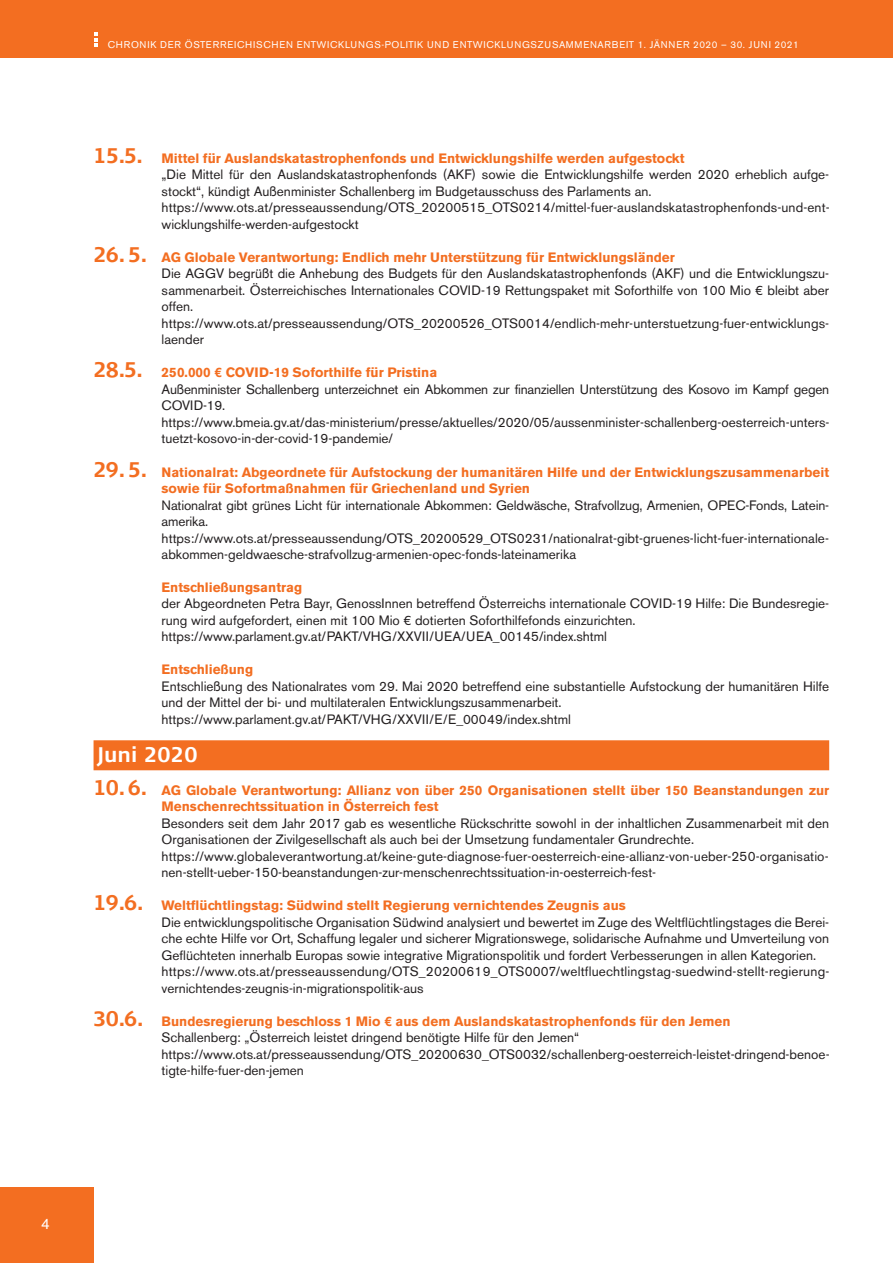
<style>
.page{position:relative;width:893px;height:1263px;background:#fff}
.page>*{position:absolute;margin:0;border:0;box-sizing:border-box;transform-origin:0 0}
.t1{font:700 21px "Signa Column";color:#fff}
.t2{font:15px "Akzidenz Grotesk BE";color:#fff}
.t3{font:13.5px/16.5px "Akzidenz Grotesk BE";color:#231f20}
.t4{font:700 13.5px/16.5px "Akzidenz Grotesk BE";color:#f36e21}
.t5{font:9.75px "Akzidenz Grotesk BE";letter-spacing:.07em;color:#fff}
.s1{font-family:"Signa Column";font-weight:700;font-size:21px;color:#f36e21}
.s2{font-weight:700;color:#f36e21}
.s3{font-family:"Signa Column";font-size:21px}
</style>
<div class="page">
<div style="left:0;top:0;width:893px;height:58px;background:#f36e21"></div>
<div style="left:0;top:1188px;width:94px;height:75px;background:#f36e21"></div>
<svg style="left:94px;top:32px;width:3px;height:15px"></svg>
<div style="left:94px;top:740px;width:735px;height:30px;background:#f36e21"></div>
<p class="t5" style="left:108px;top:38px;width:692px">CHRONIK DER ÖSTERREICHISCHEN ENTWICKLUNGS-POLITIK UND ENTWICKLUNGSZUSAMMENARBEIT 1. JÄNNER 2020 – 30. JUNI 2021</p>
<p class="t3" style="left:162px;top:150px;width:670px;text-indent:-68px"><span class="s1">15.5.</span> <span class="s2">Mittel für Auslandskatastrophenfonds und Entwicklungshilfe werden aufgestockt<br></span>„Die Mittel für den Auslandskatastrophenfonds (AKF) sowie die Entwicklungshilfe werden 2020 erheblich aufge&shy;stockt“, kündigt Außenminister Schallenberg im Budgetausschuss des Parlaments an. https://www.ots.at/presseaussendung/OTS_20200515_OTS0214/mittel-fuer-auslandskatastrophenfonds-und-ent&shy;wicklungshilfe-werden-aufgestockt</p>
<p class="t3" style="left:162px;top:249px;width:669px;text-indent:-68px"><span class="s1">26.5.</span> <span class="s2">AG Globale Verantwortung: Endlich mehr Unterstützung für Entwicklungsländer<br></span>Die AGGV begrüßt die Anhebung des Budgets für den Auslandskatastrophenfonds (AKF) und die Entwicklungszu&shy;sammenarbeit. Österreichisches Internationales COVID-19 Rettungspaket mit Soforthilfe von 100 Mio € bleibt aber offen. https://www.ots.at/presseaussendung/OTS_20200526_OTS0014/endlich-mehr-unterstuetzung-fuer-entwicklungs&shy;laender</p>
<p class="t3" style="left:162px;top:365px;width:669px;text-indent:-68px"><span class="s1">28.5.</span> <span class="s2">250.000 € COVID-19 Soforthilfe für Pristina<br></span>Außenminister Schallenberg unterzeichnet ein Abkommen zur finanziellen Unterstützung des Kosovo im Kampf gegen COVID-19. https://www.bmeia.gv.at/das-ministerium/presse/aktuelles/2020/05/aussenminister-schallenberg-oesterreich-unters&shy;tuetzt-kosovo-in-der-covid-19-pandemie/</p>
<p class="t4" style="left:162px;top:464px;width:669px;text-indent:-68px"><span class="s3">29.5.</span> Nationalrat: Abgeordnete für Aufstockung der humanitären Hilfe und der Entwicklungszusammenarbeit sowie für Sofortmaßnahmen für Griechenland und Syrien</p>
<p class="t3" style="left:162px;top:497px;width:669px">Nationalrat gibt grünes Licht für internationale Abkommen: Geldwäsche, Strafvollzug, Armenien, OPEC-Fonds, Latein&shy;amerika. https://www.ots.at/presseaussendung/OTS_20200529_OTS0231/nationalrat-gibt-gruenes-licht-fuer-internationale&shy;abkommen-geldwaesche-strafvollzug-armenien-opec-fonds-lateinamerika</p>
<p class="t4" style="left:162px;top:579px;width:142px">Entschließungsantrag</p>
<p class="t3" style="left:162px;top:595px;width:669px">der Abgeordneten Petra Bayr, GenossInnen betreffend Österreichs internationale COVID-19 Hilfe: Die Bundesregie&shy;rung wird aufgefordert, einen mit 100 Mio € dotierten Soforthilfefonds einzurichten. https://www.parlament.gv.at/PAKT/VHG/XXVII/UEA/UEA_00145/index.shtml</p>
<p class="t4" style="left:162px;top:662px;width:93px">Entschließung</p>
<p class="t3" style="left:162px;top:678px;width:669px">Entschließung des Nationalrates vom 29. Mai 2020 betreffend eine substantielle Aufstockung der humanitären Hilfe und der Mittel der bi- und multilateralen Entwicklungszusammenarbeit. https://www.parlament.gv.at/PAKT/VHG/XXVII/E/E_00049/index.shtml</p>
<h1 class="t1" style="left:98px;top:742px;width:101px">Juni 2020</h1>
<p class="t4" style="left:162px;top:782px;width:669px;text-indent:-68px"><span class="s3">10.6.</span> AG Globale Verantwortung: Allianz von über 250 Organisationen stellt über 150 Beanstandungen zur<br>Menschenrechtssituation in Österreich fest</p>
<p class="t3" style="left:162px;top:815px;width:669px">Besonders seit dem Jahr 2017 gab es wesentliche Rückschritte sowohl in der inhaltlichen Zusammenarbeit mit den Organisationen der Zivilgesellschaft als auch bei der Umsetzung fundamentaler Grundrechte. https://www.globaleverantwortung.at/keine-gute-diagnose-fuer-oesterreich-eine-allianz-von-ueber-250-organisatio&shy;nen-stellt-ueber-150-beanstandungen-zur-menschenrechtssituation-in-oesterreich-fest-</p>
<p class="t3" style="left:162px;top:897px;width:669px;text-indent:-68px"><span class="s1">19.6.</span> <span class="s2">Weltflüchtlingstag: Südwind stellt Regierung vernichtendes Zeugnis aus<br></span>Die entwicklungspolitische Organisation Südwind analysiert und bewertet im Zuge des Weltflüchtlingstages die Berei&shy;che echte Hilfe vor Ort, Schaffung legaler und sicherer Migrationswege, solidarische Aufnahme und Umverteilung von Geflüchteten innerhalb Europas sowie integrative Migrationspolitik und fordert Verbesserungen in allen Kategorien. https://www.ots.at/presseaussendung/OTS_20200619_OTS0007/weltfluechtlingstag-suedwind-stellt-regierung&shy;vernichtendes-zeugnis-in-migrationspolitik-aus</p>
<p class="t3" style="left:162px;top:1013px;width:669px;text-indent:-68px"><span class="s1">30.6.</span> <span class="s2">Bundesregierung beschloss 1 Mio € aus dem Auslandskatastrophenfonds für den Jemen<br></span>Schallenberg: „Österreich leistet dringend benötigte Hilfe für den Jemen“ https://www.ots.at/presseaussendung/OTS_20200630_OTS0032/schallenberg-oesterreich-leistet-dringend-benoe&shy;tigte-hilfe-fuer-den-jemen</p>
<p class="t2" style="left:41px;top:1214px;width:10px">4</p>
</div>
